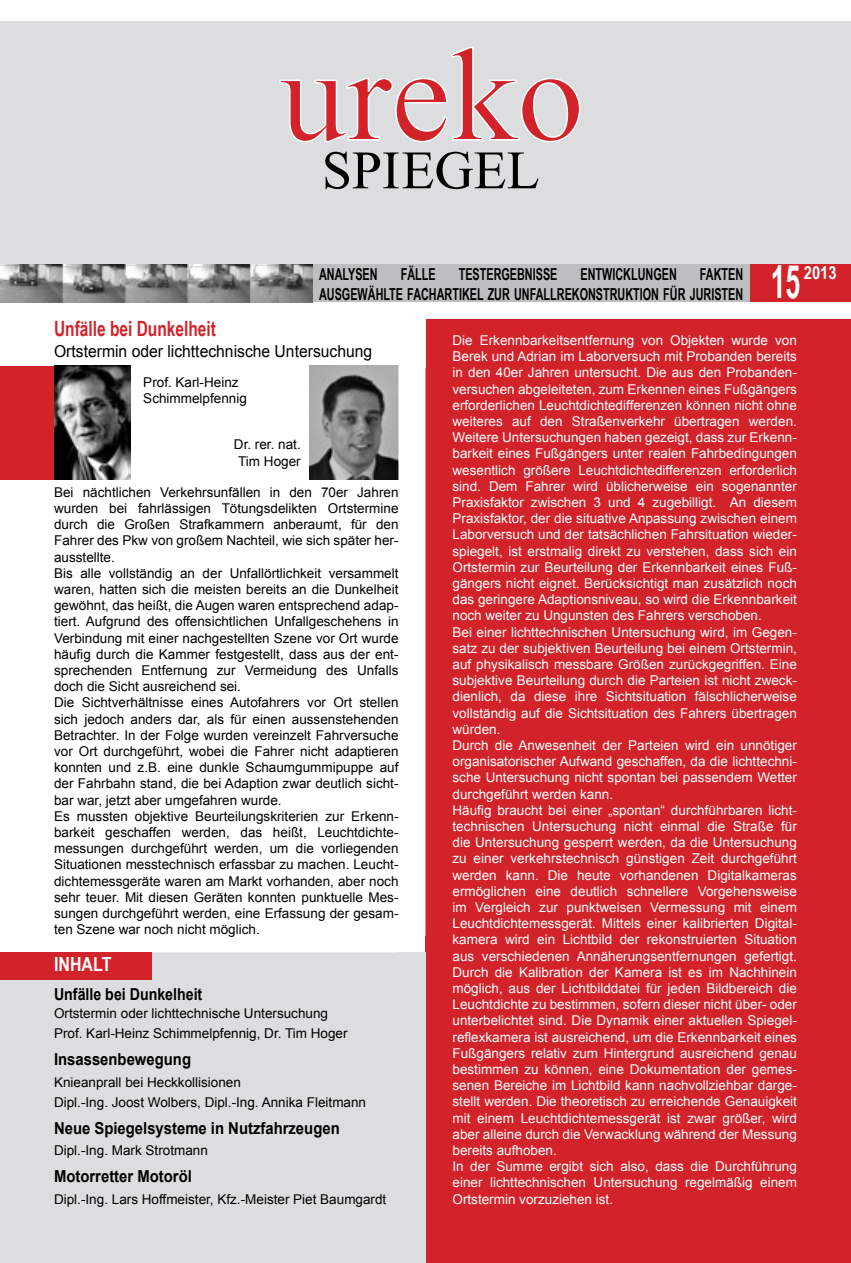
<style>
.page{position:relative;width:851px;height:1263px;background:#fff}
.page>*{position:absolute;margin:0;border:0;box-sizing:border-box;transform-origin:0 0}
.t1{font:54px "Times New Roman";color:#000}
.t2{font:700 46.05px "Arial Narrow";color:#fff;scale:.7 1}
.t3{font:700 21px "Arial Narrow";color:#d2232a;scale:.9 1}
.t4{font:700 19.5px "Arial Narrow";color:#fff}
.t5{font:700 18px "Arial Narrow";color:#fff}
.t6{font:700 16.5px "Arial Narrow";color:#000;scale:.8 1}
.t7{font:700 16.5px "Arial";color:#000;scale:.9 1}
.t8{font:16.5px "Arial";color:#000;scale:.95 1}
.t9{font:700 16.5px "Arial";color:#000;scale:.86 1}
.t10{font:13.5px/16.2px "Arial";color:#fff}
.t11{font:13.5px/16.2px "Arial";color:#000}
</style>
<div class="page">
<div style="left:425px;top:319px;width:425px;height:944px;background:#d2232a"></div>
<div style="left:0;top:21px;width:850px;height:243px;background:#dcddde"></div>
<svg style="left:279px;top:47px;width:302px;height:96px"></svg>
<div style="left:0;top:952px;width:398px;height:311px;background:#dcddde"></div>
<div style="left:749px;top:264px;width:101px;height:38px;background:#d2232a"></div>
<div style="left:312px;top:264px;width:437px;height:38px;background:#bcbec0"></div>
<img style="left:0;top:264px;width:313px;height:38px">
<div style="left:0;top:952px;width:152px;height:28px;background:#d2232a"></div>
<div style="left:0;top:366px;width:54px;height:114px;background:#d2232a"></div>
<img style="left:309px;top:366px;width:89px;height:114px">
<div style="left:398px;top:952px;width:27px;height:311px;background:#dcddde"></div>
<img style="left:54px;top:366px;width:76px;height:113px">
<h1 class="t1" style="left:322px;top:134px;width:219px">SPIEGEL</h1>
<p class="t6" style="left:319px;top:261px;width:75px">ANALYSEN</p>
<p class="t6" style="left:400px;top:261px;width:45px">FÄLLE</p>
<p class="t6" style="left:458px;top:261px;width:125px">TESTERGEBNISSE</p>
<p class="t6" style="left:580px;top:261px;width:122px">ENTWICKLUNGEN</p>
<p class="t6" style="left:699px;top:261px;width:56px">FAKTEN</p>
<h3 class="t5" style="left:803px;top:259px;width:34px">2013</h3>
<p class="t6" style="left:319px;top:281px;width:531px">AUSGEWÄHLTE FACHARTIKEL ZUR UNFALLREKONSTRUKTION FÜR JURISTEN</p>
<h2 class="t2" style="left:770px;top:247px;width:44px">15</h2>
<h3 class="t3" style="left:54px;top:312px;width:181px">Unfälle bei Dunkelheit</h3>
<p class="t8" style="left:54px;top:341px;width:336px">Ortstermin oder lichttechnische Untersuchung</p>
<p class="t11" style="left:143px;top:375px;width:105px">Prof. Karl-Heinz<br>Schimmelpfennig</p>
<p class="t11" style="left:234px;top:437px;width:68px;text-align:center">Dr. rer. nat.<br>Tim Hoger</p>
<p class="t11" style="left:54px;top:484px;width:346px">Bei nächtlichen Verkehrsunfällen in den 70er Jahren wurden bei fahrlässigen Tötungsdelikten Ortstermine durch die Großen Strafkammern anberaumt, für den Fahrer des Pkw von großem Nachteil, wie sich später her&shy;ausstellte.<br>Bis alle vollständig an der Unfallörtlichkeit versammelt waren, hatten sich die meisten bereits an die Dunkelheit gewöhnt, das heißt, die Augen waren entsprechend adap&shy;tiert. Aufgrund des offensichtlichen Unfallgeschehens in Verbindung mit einer nachgestellten Szene vor Ort wurde häufig durch die Kammer festgestellt, dass aus der ent&shy;sprechenden Entfernung zur Vermeidung des Unfalls doch die Sicht ausreichend sei.<br>Die Sichtverhältnisse eines Autofahrers vor Ort stellen sich jedoch anders dar, als für einen aussenstehenden Betrachter. In der Folge wurden vereinzelt Fahrversuche vor Ort durchgeführt, wobei die Fahrer nicht adaptieren konnten und z.B. eine dunkle Schaumgummipuppe auf der Fahrbahn stand, die bei Adaption zwar deutlich sicht&shy;bar war, jetzt aber umgefahren wurde.<br>Es mussten objektive Beurteilungskriterien zur Erkenn&shy;barkeit geschaffen werden, das heißt, Leuchtdichte&shy;messungen durchgeführt werden, um die vorliegenden Situationen messtechnisch erfassbar zu machen. Leucht&shy;dichtemessgeräte waren am Markt vorhanden, aber noch sehr teuer. Mit diesen Geräten konnten punktuelle Mes&shy;sungen durchgeführt werden, eine Erfassung der gesam&shy;ten Szene war noch nicht möglich.</p>
<h3 class="t4" style="left:54px;top:949px;width:59px">INHALT</h3>
<p class="t9" style="left:54px;top:983px;width:174px">Unfälle bei Dunkelheit</p>
<p class="t11" style="left:54px;top:1003px;width:295px;line-height:20.4px">Ortstermin oder lichttechnische Untersuchung<br>Prof. Karl-Heinz Schimmelpfennig, Dr. Tim Hoger</p>
<p class="t7" style="left:54px;top:1048px;width:154px">Insassenbewegung</p>
<p class="t11" style="left:54px;top:1072px;width:313px;line-height:20.4px">Knieanprall bei Heckkollisionen<br>Dipl.-Ing. Joost Wolbers, Dipl.-Ing. Annika Fleitmann</p>
<p class="t7" style="left:54px;top:1117px;width:319px">Neue Spiegelsysteme in Nutzfahrzeugen</p>
<p class="t11" style="left:54px;top:1142px;width:155px">Dipl.-Ing. Mark Strotmann</p>
<p class="t7" style="left:54px;top:1165px;width:155px">Motorretter Motoröl</p>
<p class="t11" style="left:54px;top:1191px;width:334px">Dipl.-Ing. Lars Hoffmeister, Kfz.-Meister Piet Baumgardt</p>
<p class="t10" style="left:452px;top:332px;width:346px">Die Erkennbarkeitsentfernung von Objekten wurde von Berek und Adrian im Laborversuch mit Probanden bereits in den 40er Jahren untersucht. Die aus den Probanden&shy;versuchen abgeleiteten, zum Erkennen eines Fußgängers erforderlichen Leuchtdichtedifferenzen können nicht ohne weiteres auf den Straßenverkehr übertragen werden.<br>Weitere Untersuchungen haben gezeigt, dass zur Erkenn&shy;barkeit eines Fußgängers unter realen Fahrbedingungen wesentlich größere Leuchtdichtedifferenzen erforderlich sind. Dem Fahrer wird üblicherweise ein sogenannter Praxisfaktor zwischen 3 und 4 zugebilligt. An diesem Praxisfaktor, der die situative Anpassung zwischen einem Laborversuch und der tatsächlichen Fahrsituation wieder&shy;spiegelt, ist erstmalig direkt zu verstehen, dass sich ein Ortstermin zur Beurteilung der Erkennbarkeit eines Fuß&shy;gängers nicht eignet. Berücksichtigt man zusätzlich noch das geringere Adaptionsniveau, so wird die Erkennbarkeit noch weiter zu Ungunsten des Fahrers verschoben.<br>Bei einer lichttechnischen Untersuchung wird, im Gegen&shy;satz zu der subjektiven Beurteilung bei einem Ortstermin, auf physikalisch messbare Größen zurückgegriffen. Eine subjektive Beurteilung durch die Parteien ist nicht zweck&shy;dienlich, da diese ihre Sichtsituation fälschlicherweise vollständig auf die Sichtsituation des Fahrers übertragen würden.<br>Durch die Anwesenheit der Parteien wird ein unnötiger organisatorischer Aufwand geschaffen, da die lichttechni&shy;sche Untersuchung nicht spontan bei passendem Wetter durchgeführt werden kann.<br>Häufig braucht bei einer „spontan“ durchführbaren licht&shy;technischen Untersuchung nicht einmal die Straße für die Untersuchung gesperrt werden, da die Untersuchung zu einer verkehrstechnisch günstigen Zeit durchgeführt werden kann. Die heute vorhandenen Digitalkameras ermöglichen eine deutlich schnellere Vorgehensweise im Vergleich zur punktweisen Vermessung mit einem Leuchtdichtemessgerät. Mittels einer kalibrierten Digital&shy;kamera wird ein Lichtbild der rekonstruierten Situation aus verschiedenen Annäherungsentfernungen gefertigt.<br>Durch die Kalibration der Kamera ist es im Nachhinein möglich, aus der Lichtbilddatei für jeden Bildbereich die Leuchtdichte zu bestimmen, sofern dieser nicht über- oder unterbelichtet sind. Die Dynamik einer aktuellen Spiegel&shy;reflexkamera ist ausreichend, um die Erkennbarkeit eines Fußgängers relativ zum Hintergrund ausreichend genau bestimmen zu können, eine Dokumentation der gemes&shy;senen Bereiche im Lichtbild kann nachvollziehbar darge&shy;stellt werden. Die theoretisch zu erreichende Genauigkeit mit einem Leuchtdichtemessgerät ist zwar größer, wird aber alleine durch die Verwacklung während der Messung bereits aufhoben.<br>In der Summe ergibt sich also, dass die Durchführung einer lichttechnischen Untersuchung regelmäßig einem Ortstermin vorzuziehen ist.</p>
</div>
